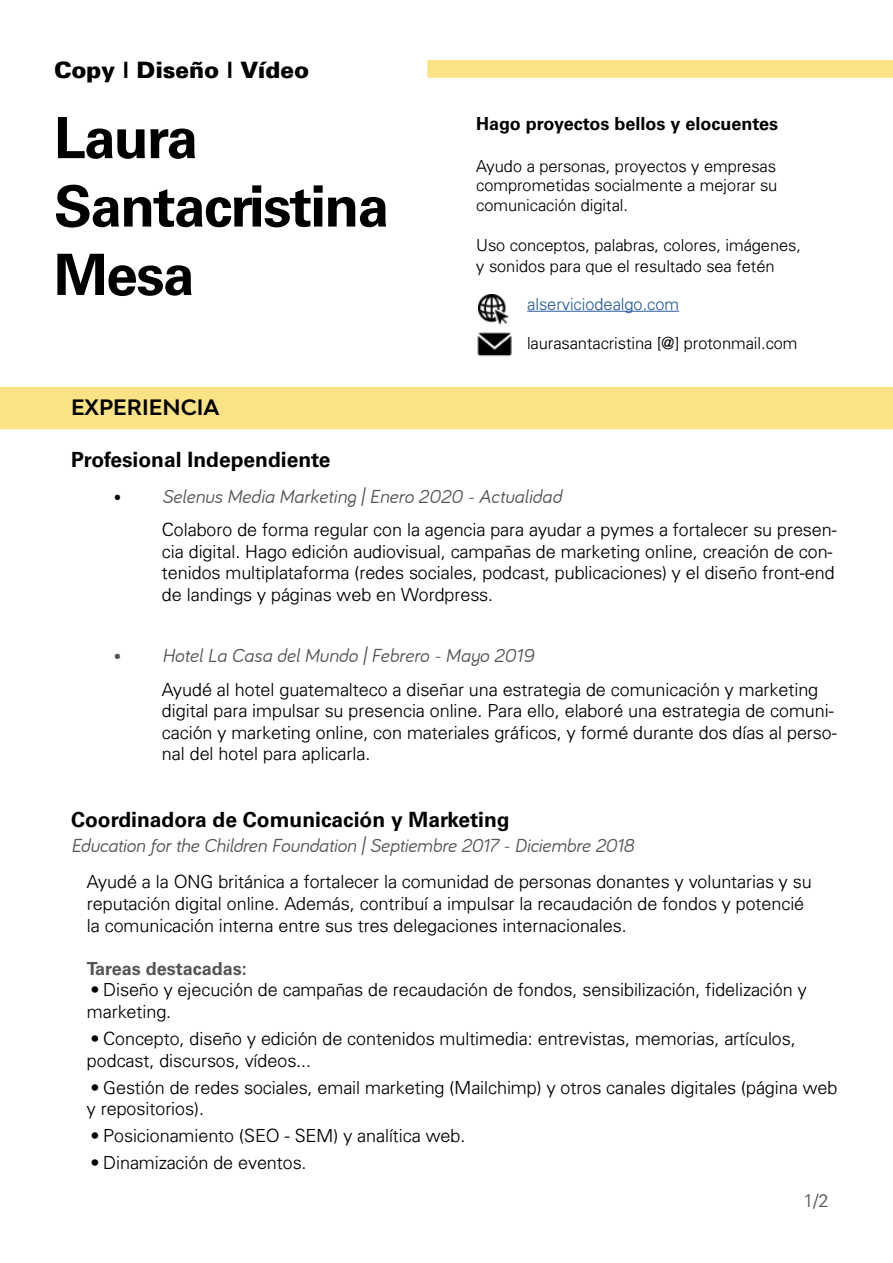
<style>
.page{position:relative;width:893px;height:1263px;background:#fff}
.page>*{position:absolute;margin:0;border:0;box-sizing:border-box;transform-origin:0 0}
.t1{font:700 57px/68.4px "Univers LT Std";letter-spacing:-.03em;color:#000}
.t2{font:900 22.5px "Univers";color:#000}
.t3{font:700 21px "Univers LT Std";color:#000}
.t4{font:700 21px "Bw Modelica";color:#000}
.t5{font:italic 19.5px "Bariol";letter-spacing:-.005em;color:#555454}
.t6{font:300 18px/21.6px "Univers";color:#000}
.t7{font:700 18px "Univers LT Std";color:#000}
.t8{font:700 18px "Univers LT Std";color:#555454}
.t9{font:300 18px "Univers";color:#555454}
.t10{font:300 16.5px/19.8px "Univers";color:#000;text-align:justify}
.t11{font:300 16.5px "Univers";color:#275b9b}
.s1{color:#000}
.s2{font-style:normal}
.s3{font-family:"Univers LT Std";font-weight:400}
</style>
<div class="page">
<div style="left:1px;top:388px;width:891px;height:40px;background:#fbe284"></div>
<div style="left:0;top:387px;width:893px;height:42px;border:2px solid #fbe284"></div>
<div style="left:428px;top:61px;width:464px;height:16px;background:#fbe284"></div>
<div style="left:427px;top:60px;width:466px;height:18px;border:2px solid #fbe284"></div>
<hr style="left:527px;top:311px;width:152px;height:1px;background:#275b9b">
<img style="left:478px;top:294px;width:31px;height:30px">
<img style="left:477px;top:332px;width:35px;height:25px">
<p class="t2" style="left:54px;top:55px;width:257px">Copy | Diseño | Vídeo</p>
<h1 class="t1" style="left:54px;top:104px;width:337px">Laura<br>Santacristina<br>Mesa</h1>
<p class="t4" style="left:71px;top:394px;width:150px">EXPERIENCIA</p>
<p class="t3" style="left:71px;top:447px;width:261px">Profesional Independiente</p>
<p class="t7" style="left:476px;top:113px;width:303px">Hago proyectos bellos y elocuentes</p>
<p class="t10" style="left:476px;top:155px;width:303px">Ayudo a personas, proyectos y empresas comprometidas socialmente a mejorar su comunicación digital.</p>
<p class="t10" style="left:476px;top:234px;width:326px;line-height:21.6px">Uso conceptos, palabras, colores, imágenes, y sonidos para que el resultado sea fetén</p>
<p class="t11" style="left:527px;top:294px;width:153px">alserviciodealgo.com</p>
<p class="t10" style="left:527px;top:333px;width:272px">laurasantacristina [@] protonmail.com</p>
<p class="t5" style="left:113px;top:485px;width:451px"><span class="s1">•</span> Selenus Media Marketing | Enero 2020 - Actualidad</p>
<p class="t6" style="left:162px;top:518px;width:676px">Colaboro de forma regular con la agencia para ayudar a pymes a fortalecer su presen&shy;cia digital. Hago edición audiovisual, campañas de marketing online, creación de con&shy;tenidos multiplataforma (redes sociales, podcast, publicaciones) y el diseño front-end de landings y páginas web en Wordpress.</p>
<p class="t5" style="left:113px;top:644px;width:422px"><span class="s2">•</span> Hotel La Casa del Mundo | Febrero - Mayo 2019</p>
<p class="t6" style="left:162px;top:678px;width:676px">Ayudé al hotel guatemalteco a diseñar una estrategia de comunicación y marketing digital para impulsar su presencia online. Para ello, elaboré una estrategia de comuni&shy;cación y marketing online, con materiales gráficos, y formé durante dos días al perso&shy;nal del hotel para aplicarla.</p>
<p class="t3" style="left:71px;top:807px;width:440px">Coordinadora de Comunicación y Marketing</p>
<p class="t5" style="left:71px;top:834px;width:564px">Education for the Children Foundation | Septiembre 2017 - Diciembre 2018</p>
<p class="t6" style="left:87px;top:871px;width:726px">Ayudé a la ONG británica a fortalecer la comunidad de personas donantes y voluntarias y su reputación digital online. Además, contribuí a impulsar la recaudación de fondos y potencié la comunicación interna entre sus tres delegaciones internacionales.</p>
<p class="t8" style="left:87px;top:958px;width:161px">Tareas destacadas:</p>
<p class="t6" style="left:87px;top:979px;width:721px"><span class="s3">•</span> Diseño y ejecución de campañas de recaudación de fondos, sensibilización, fidelización y marketing.</p>
<p class="t6" style="left:87px;top:1027px;width:710px"><span class="s3">•</span> Concepto, diseño y edición de contenidos multimedia: entrevistas, memorias, artículos, podcast, discursos, vídeos...</p>
<p class="t6" style="left:87px;top:1076px;width:752px"><span class="s3">•</span> Gestión de redes sociales, email marketing (Mailchimp) y otros canales digitales (página web y repositorios).</p>
<p class="t6" style="left:92px;top:1124px;width:375px"><span class="s3">•</span> Posicionamiento (SEO - SEM) y analítica web.</p>
<p class="t6" style="left:92px;top:1151px;width:216px"><span class="s3">•</span> Dinamización de eventos.</p>
<p class="t9" style="left:803px;top:1189px;width:26px">1/2</p>
</div>
